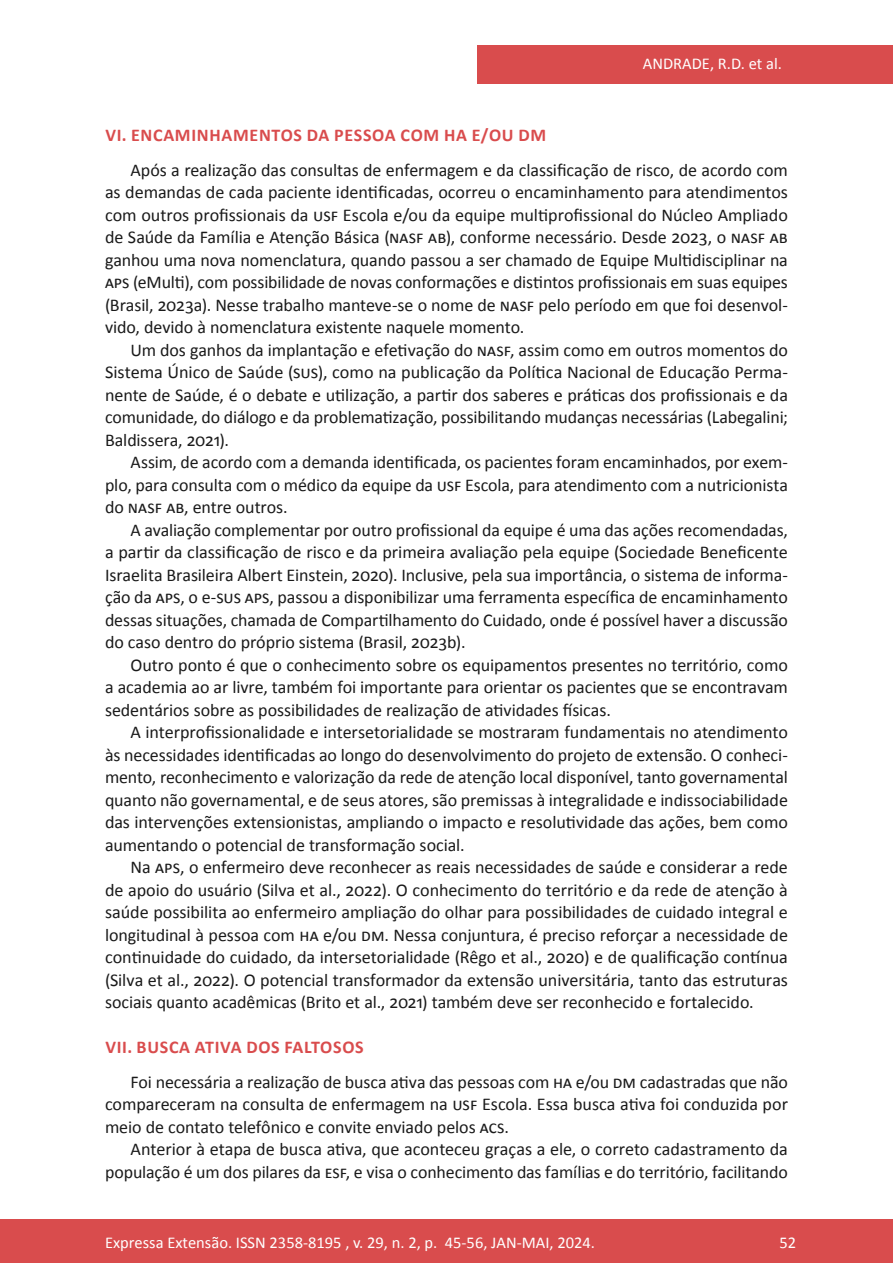
<style>
.page{position:relative;width:893px;height:1263px;background:#fff}
.page>*{position:absolute;margin:0;border:0;box-sizing:border-box;transform-origin:0 0}
.t1{font:18px/22.5px "Calibri";letter-spacing:-.005em;color:#1a1a1a;text-align:justify}
.t2{font:700 18px "Calibri";letter-spacing:.04em;color:#d94c4d}
.t3{font:16.5px "Calibri";color:#fff}
</style>
<div class="page">
<div style="left:477px;top:45px;width:416px;height:39px;background:#d94c4d"></div>
<div style="left:0;top:1219px;width:893px;height:44px;background:#d94c4d"></div>
<p class="t3" style="left:643px;top:52px;width:140px">ANDRADE, R.D. et al.</p>
<p class="t2" style="left:105px;top:122px;width:442px">VI. ENCAMINHAMENTOS DA PESSOA COM HA E/OU DM</p>
<p class="t1" style="left:105px;top:158px;width:684px;text-indent:25px">Após a realização das consultas de enfermagem e da classificação de risco, de acordo com as demandas de cada paciente identificadas, ocorreu o encaminhamento para atendimentos com outros profissionais da USF Escola e/ou da equipe multiprofissional do Núcleo Ampliado de Saúde da Família e Atenção Básica (NASF AB), conforme necessário. Desde 2023, o NASF AB ganhou uma nova nomenclatura, quando passou a ser chamado de Equipe Multidisciplinar na APS (eMulti), com possibilidade de novas conformações e distintos profissionais em suas equipes (Brasil, 2023a). Nesse trabalho manteve-se o nome de NASF pelo período em que foi desenvol&shy;vido, devido à nomenclatura existente naquele momento.</p>
<p class="t1" style="left:105px;top:338px;width:684px;text-indent:26px">Um dos ganhos da implantação e efetivação do NASF, assim como em outros momentos do Sistema Único de Saúde (SUS), como na publicação da Política Nacional de Educação Perma&shy;nente de Saúde, é o debate e utilização, a partir dos saberes e práticas dos profissionais e da comunidade, do diálogo e da problematização, possibilitando mudanças necessárias (Labegalini; Baldissera, 2021).</p>
<p class="t1" style="left:105px;top:450px;width:684px;text-indent:26px">Assim, de acordo com a demanda identificada, os pacientes foram encaminhados, por exem&shy;plo, para consulta com o médico da equipe da USF Escola, para atendimento com a nutricionista do NASF AB, entre outros.</p>
<p class="t1" style="left:105px;top:518px;width:684px;text-indent:26px">A avaliação complementar por outro profissional da equipe é uma das ações recomendadas, a partir da classificação de risco e da primeira avaliação pela equipe (Sociedade Beneficente Israelita Brasileira Albert Einstein, 2020). Inclusive, pela sua importância, o sistema de informa&shy;ção da APS, o e-SUS APS, passou a disponibilizar uma ferramenta específica de encaminhamento dessas situações, chamada de Compartilhamento do Cuidado, onde é possível haver a discussão do caso dentro do próprio sistema (Brasil, 2023b).</p>
<p class="t1" style="left:105px;top:653px;width:684px;text-indent:26px">Outro ponto é que o conhecimento sobre os equipamentos presentes no território, como a academia ao ar livre, também foi importante para orientar os pacientes que se encontravam sedentários sobre as possibilidades de realização de atividades físicas.</p>
<p class="t1" style="left:105px;top:720px;width:684px;text-indent:26px">A interprofissionalidade e intersetorialidade se mostraram fundamentais no atendimento às necessidades identificadas ao longo do desenvolvimento do projeto de extensão. O conheci&shy;mento, reconhecimento e valorização da rede de atenção local disponível, tanto governamental quanto não governamental, e de seus atores, são premissas à integralidade e indissociabilidade das intervenções extensionistas, ampliando o impacto e resolutividade das ações, bem como aumentando o potencial de transformação social.</p>
<p class="t1" style="left:105px;top:855px;width:684px;text-indent:26px">Na APS, o enfermeiro deve reconhecer as reais necessidades de saúde e considerar a rede de apoio do usuário (Silva et al., 2022). O conhecimento do território e da rede de atenção à saúde possibilita ao enfermeiro ampliação do olhar para possibilidades de cuidado integral e longitudinal à pessoa com HA e/ou DM. Nessa conjuntura, é preciso reforçar a necessidade de continuidade do cuidado, da intersetorialidade (Rêgo et al., 2020) e de qualificação contínua (Silva et al., 2022). O potencial transformador da extensão universitária, tanto das estruturas sociais quanto acadêmicas (Brito et al., 2021) também deve ser reconhecido e fortalecido.</p>
<p class="t2" style="left:105px;top:1034px;width:260px">VII. BUSCA ATIVA DOS FALTOSOS</p>
<p class="t1" style="left:105px;top:1070px;width:684px;text-indent:26px">Foi necessária a realização de busca ativa das pessoas com HA e/ou DM cadastradas que não compareceram na consulta de enfermagem na USF Escola. Essa busca ativa foi conduzida por meio de contato telefônico e convite enviado pelos ACS.</p>
<p class="t1" style="left:105px;top:1137px;width:684px;text-align:right">Anterior à etapa de busca ativa, que aconteceu graças a ele, o correto cadastramento da população é um dos pilares da ESF, e visa o conhecimento das famílias e do território, facilitando</p>
<p class="t3" style="left:105px;top:1230px;width:491px">Expressa Extensão. ISSN 2358-8195 , v. 29, n. 2, p. 45-56, JAN-MAI, 2024.</p>
<p class="t3" style="left:780px;top:1230px;width:18px">52</p>
</div>
